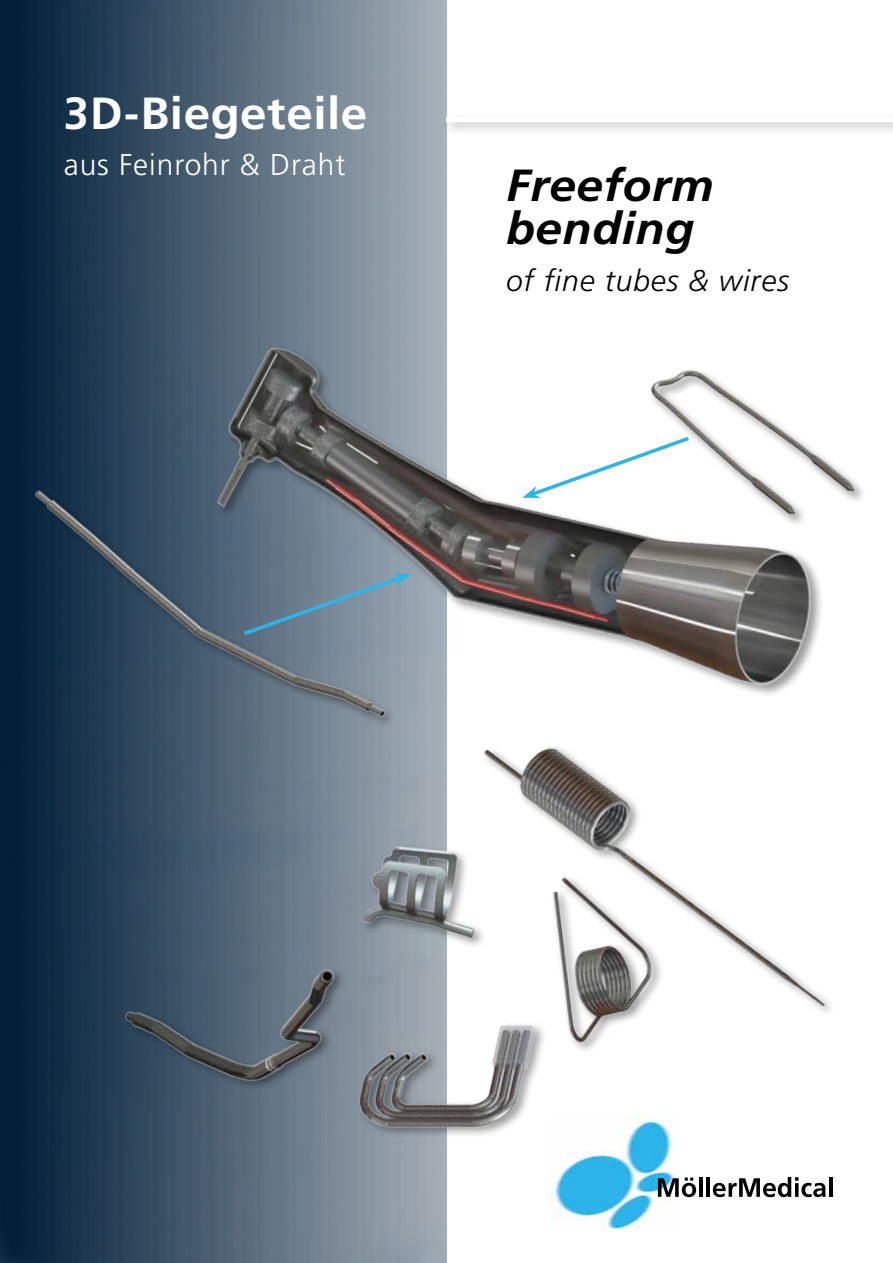
<style>
.page{position:relative;width:893px;height:1263px;background:#fff}
.page>*{position:absolute;margin:0;border:0;box-sizing:border-box;transform-origin:0 0}
.t1{font:italic 700 45px/43.5px "Frutiger";letter-spacing:.01em;color:#000;scale:1.06 1}
.t2{font:700 45px "Frutiger";letter-spacing:.01em;color:#fff;scale:1.06 1}
.t3{font:300 30px "Frutiger";letter-spacing:.03em;color:#fff}
.t4{font:italic 300 30px "Frutiger";letter-spacing:.03em;color:#000}
.s1{font-style:inherit}
</style>
<div class="page">
<img style="left:0;top:0;width:446px;height:1263px">
<img style="left:550px;top:1116px;width:129px;height:115px">
<svg style="left:658px;top:1177px;width:38px;height:20px"></svg>
<hr style="left:699px;top:1177px;width:4px;height:20px;background:#000">
<hr style="left:706px;top:1177px;width:4px;height:20px;background:#000">
<svg style="left:713px;top:1177px;width:113px;height:20px"></svg>
<hr style="left:829px;top:1177px;width:3px;height:20px;background:#000">
<div style="left:442px;top:113px;width:451px;height:23px;background:#000;opacity:.3"></div>
<hr style="left:446px;top:118px;width:447px;height:4px;background:#fff">
<img style="left:98px;top:174px;width:723px;height:695px">
<img style="left:619px;top:357px;width:244px;height:181px">
<img style="left:20px;top:438px;width:444px;height:328px">
<svg style="left:240px;top:573px;width:171px;height:65px;background:#70889a"></svg>
<svg style="left:522px;top:434px;width:171px;height:65px"></svg>
<img style="left:109px;top:909px;width:235px;height:224px">
<img style="left:344px;top:832px;width:123px;height:119px">
<img style="left:336px;top:951px;width:239px;height:246px">
<img style="left:467px;top:695px;width:364px;height:369px">
<h1 class="t2" style="left:64px;top:87px;width:288px"><span class="s1">3D-</span>Biegeteile</h1>
<p class="t3" style="left:64px;top:148px;width:283px">aus Feinrohr &amp; Draht</p>
<h1 class="t1" style="left:506px;top:163px;width:197px">Freeform bending</h1>
<p class="t4" style="left:506px;top:263px;width:285px">of fine tubes &amp; wires</p>
</div>
